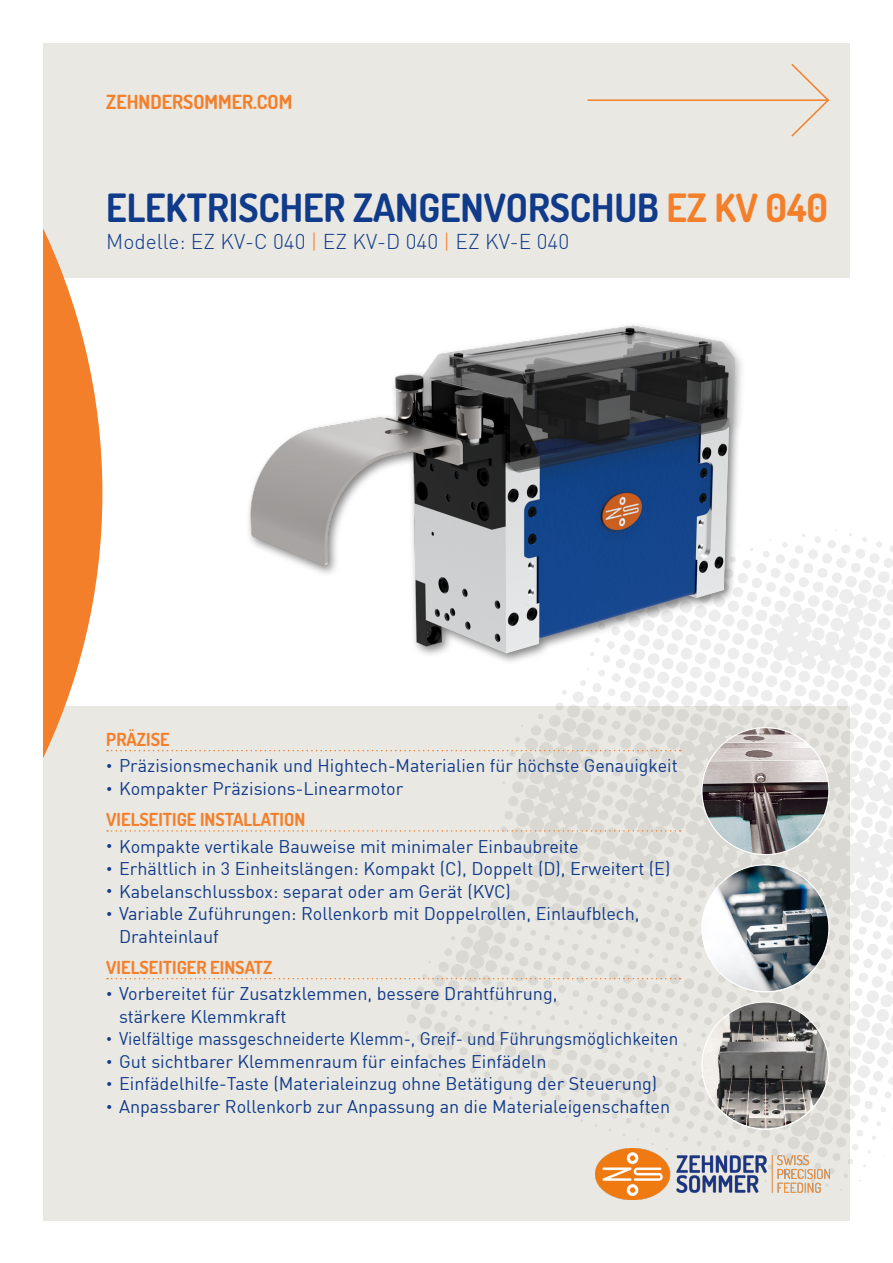
<style>
.page{position:relative;width:893px;height:1263px;background:#fff}
.page>*{position:absolute;margin:0;border:0;box-sizing:border-box;transform-origin:0 0}
.t1{font:700 39px "Dosis";color:#103b8a}
.t2{font:300 21px "DIN";color:#103b8a}
.t3{font:700 19.5px "Dosis";color:#f47f2a}
.t4{font:18px/22.5px "DIN";color:#103b8a}
.t5{font:18px "DIN";color:#103b8a;scale:.94 1}
.t6{font:700 18px "Dosis";color:#f47f2a}
.s1{color:#f47f2a}
.s2{font-size:12px}
</style>
<div class="page">
<div style="left:43px;top:43px;width:807px;height:1177px;background:#eae8e2"></div>
<div style="left:0;top:279px;width:893px;height:427px;background:#fff"></div>
<svg style="left:43px;top:228px;width:59px;height:530px;fill:#f47f2a"></svg>
<hr style="left:588px;top:99px;width:240px;height:2px;background:#f47f2a">
<svg style="left:790px;top:64px;width:40px;height:73px"></svg>
<img style="left:386px;top:529px;width:507px;height:671px">
<img style="left:595px;top:1149px;width:234px;height:50px">
<img style="left:248px;top:325px;width:582px;height:342px">
<img style="left:702px;top:728px;width:127px;height:126px;border-radius:63px">
<img style="left:702px;top:865px;width:127px;height:127px;border-radius:62px">
<img style="left:702px;top:1002px;width:127px;height:127px;border-radius:63px">
<svg style="left:107px;top:750px;width:574px;height:1px"></svg>
<svg style="left:107px;top:830px;width:574px;height:2px"></svg>
<svg style="left:107px;top:978px;width:574px;height:1px"></svg>
<p class="t3" style="left:106px;top:87px;width:188px">ZEHNDERSOMMER.COM</p>
<p class="t1" style="left:106px;top:179px;width:723px">ELEKTRISCHER ZANGENVORSCHUB <span class="s1">EZ KV 040</span></p>
<p class="t2" style="left:106px;top:228px;width:464px">Modelle: EZ KV-C 040 <span class="s1">|</span> EZ KV-D 040 <span class="s1">|</span> EZ KV-E 040</p>
<p class="t6" style="left:106px;top:726px;width:65px">PRÄZISE</p>
<p class="t4" style="left:106px;top:754px;width:573px"><span class="s2">•</span> Präzisionsmechanik und Hightech-Materialien für höchste Genauigkeit</p>
<p class="t4" style="left:106px;top:777px;width:298px"><span class="s2">•</span> Kompakter Präzisions-Linearmotor</p>
<p class="t6" style="left:106px;top:806px;width:201px">VIELSEITIGE INSTALLATION</p>
<p class="t4" style="left:106px;top:834px;width:474px"><span class="s2">•</span> Kompakte vertikale Bauweise mit minimaler Einbaubreite</p>
<p class="t4" style="left:106px;top:857px;width:566px"><span class="s2">•</span> Erhältlich in 3 Einheitslängen: Kompakt (C), Doppelt (D), Erweitert (E)</p>
<p class="t4" style="left:106px;top:879px;width:406px"><span class="s2">•</span> Kabelanschlussbox: separat oder am Gerät (KVC)</p>
<p class="t4" style="left:119px;top:902px;width:522px;text-indent:-13px"><span class="s2">•</span> Variable Zuführungen: Rollenkorb mit Doppelrollen, Einlaufblech,<br>Drahteinlauf</p>
<p class="t6" style="left:106px;top:954px;width:168px">VIELSEITIGER EINSATZ</p>
<p class="t4" style="left:119px;top:982px;width:440px;text-indent:-13px"><span class="s2">•</span> Vorbereitet für Zusatzklemmen, bessere Drahtführung, stärkere Klemmkraft</p>
<p class="t5" style="left:106px;top:1028px;width:610px"><span class="s2">•</span> Vielfältige massgeschneiderte Klemm-, Greif- und Führungsmöglichkeiten</p>
<p class="t4" style="left:106px;top:1050px;width:442px"><span class="s2">•</span> Gut sichtbarer Klemmenraum für einfaches Einfädeln</p>
<p class="t4" style="left:106px;top:1072px;width:552px"><span class="s2">•</span> Einfädelhilfe-Taste (Materialeinzug ohne Betätigung der Steuerung)</p>
<p class="t4" style="left:106px;top:1095px;width:565px"><span class="s2">•</span> Anpassbarer Rollenkorb zur Anpassung an die Materialeigenschaften</p>
</div>
